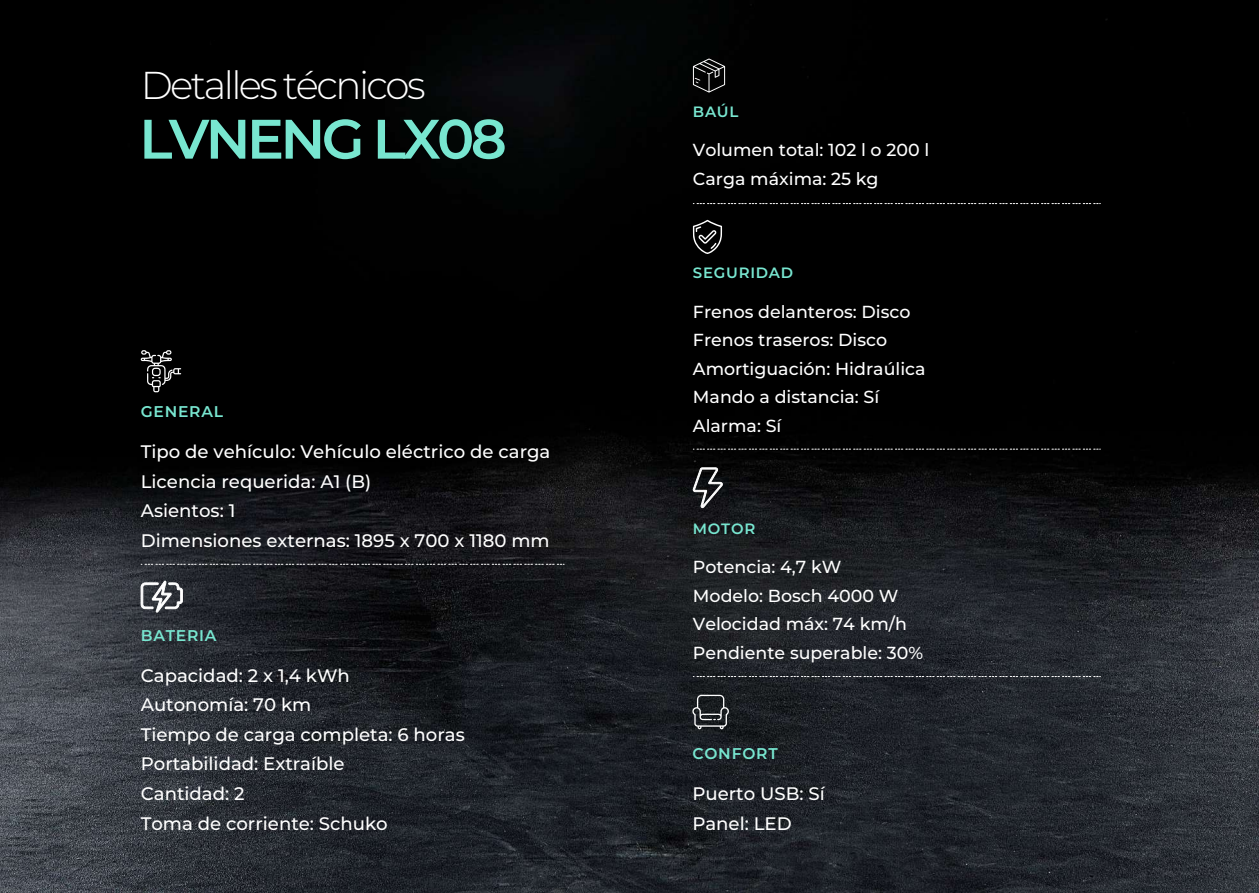
<style>
.page{position:relative;width:1259px;height:893px;background:#fff}
.page>*{position:absolute;margin:0;border:0;box-sizing:border-box;transform-origin:0 0}
.t1{font:600 55.5px "Montserrat";letter-spacing:-.065em;color:#78e6d0}
.t2{font:300 38.85px "Montserrat";letter-spacing:-.065em;color:#fff}
.t3{font:500 18.15px/29.5px "Montserrat";color:#fff}
.t4{font:500 17.4px/28.5px "Montserrat";color:#fff}
.t5{font:600 15.6px "Montserrat";letter-spacing:.05em;color:#78e6d0}
.t6{font:600 15px "Montserrat";letter-spacing:.05em;color:#78e6d0}
</style>
<div class="page">
<img style="left:0;top:0;width:1258px;height:892px">
<svg style="left:140px;top:580px;width:43px;height:33px"></svg>
<svg style="left:141px;top:564px;width:423px;height:1px"></svg>
<svg style="left:141px;top:350px;width:40px;height:42px;background:#343434"></svg>
<svg style="left:692px;top:467px;width:31px;height:41px"></svg>
<svg style="left:693px;top:449px;width:407px;height:1px"></svg>
<svg style="left:693px;top:676px;width:407px;height:1px"></svg>
<svg style="left:693px;top:203px;width:407px;height:1px"></svg>
<svg style="left:693px;top:59px;width:32px;height:34px"></svg>
<svg style="left:693px;top:220px;width:29px;height:34px"></svg>
<svg style="left:692px;top:695px;width:37px;height:34px"></svg>
<h2 class="t2" style="left:141px;top:59px;width:286px">Detalles técnicos</h2>
<h1 class="t1" style="left:139px;top:100px;width:369px">LVNENG LX08</h1>
<p class="t5" style="left:141px;top:401px;width:84px">GENERAL</p>
<p class="t3" style="left:141px;top:436px;width:411px">Tipo de vehículo: Vehículo eléctrico de carga<br>Licencia requerida: A1 (B)<br>Asientos: 1<br>Dimensiones externas: 1895 x 700 x 1180 mm</p>
<p class="t5" style="left:141px;top:624px;width:77px">BATERIA</p>
<p class="t3" style="left:141px;top:660px;width:325px">Capacidad: 2 x 1,4 kWh<br>Autonomía: 70 km<br>Tiempo de carga completa: 6 horas<br>Portabilidad: Extraíble<br>Cantidad: 2<br>Toma de corriente: Schuko</p>
<p class="t6" style="left:693px;top:101px;width:47px">BAÚL</p>
<p class="t4" style="left:693px;top:135px;width:238px">Volumen total: 102 l o 200 l<br>Carga máxima: 25 kg</p>
<p class="t6" style="left:693px;top:262px;width:102px">SEGURIDAD</p>
<p class="t4" style="left:693px;top:296px;width:234px">Frenos delanteros: Disco<br>Frenos traseros: Disco<br>Amortiguación: Hidraúlica<br>Mando a distancia: Sí<br>Alarma: Sí</p>
<p class="t6" style="left:693px;top:518px;width:64px">MOTOR</p>
<p class="t4" style="left:693px;top:552px;width:232px">Potencia: 4,7 kW<br>Modelo: Bosch 4000 W<br>Velocidad máx: 74 km/h<br>Pendiente superable: 30%</p>
<p class="t5" style="left:692px;top:743px;width:87px">CONFORT</p>
<p class="t3" style="left:692px;top:778px;width:134px">Puerto USB: Sí<br>Panel: LED</p>
</div>
